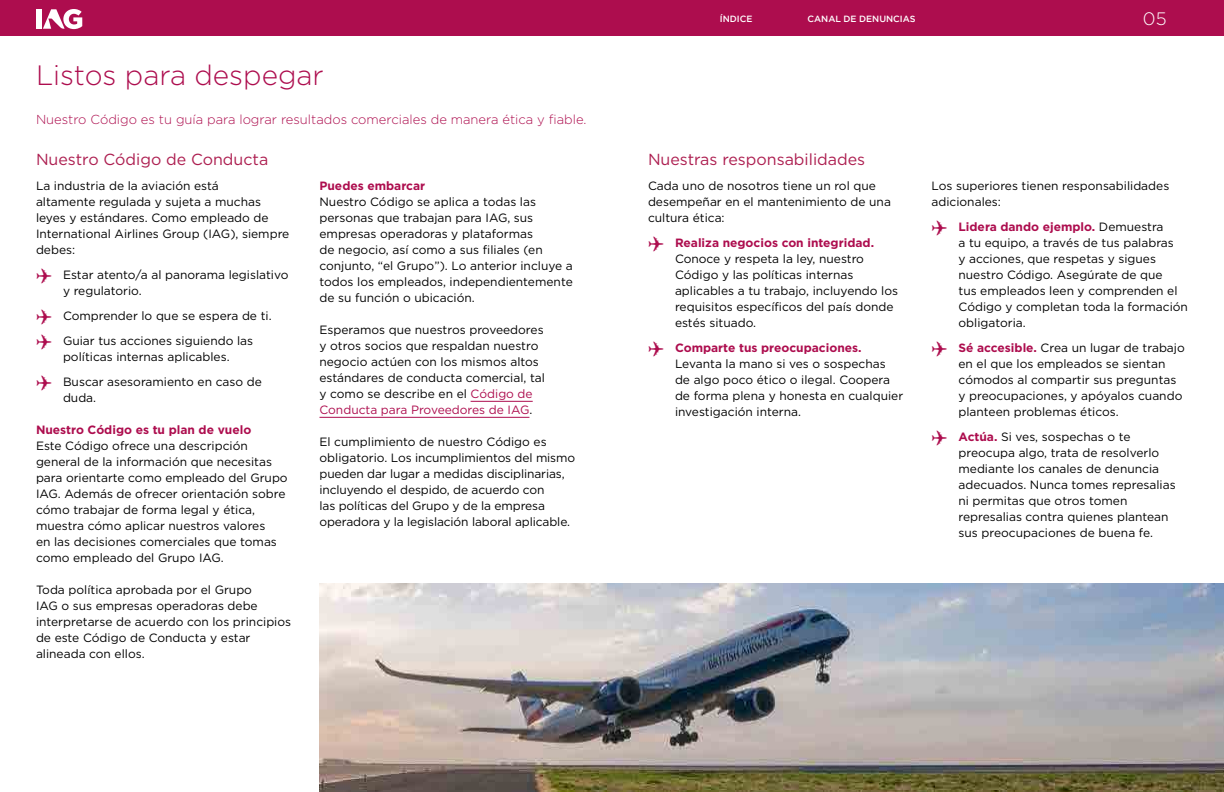
<style>
.page{position:relative;width:1224px;height:792px;background:#fff}
.page>*{position:absolute;margin:0;border:0;box-sizing:border-box;transform-origin:0 0}
.t1{font:300 28px "Gotham";color:#ad0d4e}
.t2{font:300 18px "Gotham";color:#fff}
.t3{font:16px "Gotham";color:#ad1e50}
.t4{font:300 13px "Gotham";color:#ad0d4e}
.t5{font:12px/16px "Gotham";color:#000}
.t6{font:700 12px "Gotham";color:#ad0d4e}
.t7{font:500 9px "Gotham";color:#fff}
.s1{color:#ad0d4e}
.s2{font-weight:700;color:#ad0d4e}
</style>
<div class="page">
<div style="left:0;top:0;width:1224px;height:36px;background:#ad0d4e"></div>
<div style="left:36px;top:9px;width:5px;height:20px;background:#fff"></div>
<svg style="left:43px;top:9px;width:39px;height:20px"></svg>
<img style="left:320px;top:583px;width:904px;height:209px">
<hr style="left:471px;top:401px;width:62px;height:1px;background:#ad0d4e">
<hr style="left:320px;top:417px;width:209px;height:1px;background:#ad0d4e">
<h1 class="t1" style="left:36px;top:60px;width:289px">Listos para despegar</h1>
<p class="t4" style="left:36px;top:113px;width:552px">Nuestro Código es tu guía para lograr resultados comerciales de manera ética y fiable.</p>
<h3 class="t3" style="left:36px;top:150px;width:234px">Nuestro Código de Conducta</h3>
<p class="t5" style="left:36px;top:177px;width:255px">La industria de la aviación está<br>altamente regulada y sujeta a muchas leyes y estándares. Como empleado de<br>International Airlines Group (IAG), siempre debes:</p>
<p class="t5" style="left:63px;top:266px;width:227px;text-indent:-27px"><span class="s1">✈</span> Estar atento/a al panorama legislativo y regulatorio.</p>
<p class="t5" style="left:36px;top:303px;width:237px;line-height:25px"><span class="s1">✈</span> Comprender lo que se espera de ti. <span class="s1">✈</span> Guiar tus acciones siguiendo las</p>
<p class="t5" style="left:36px;top:344px;width:227px;line-height:25px;text-align:center">políticas internas aplicables.<br><span class="s1">✈</span> Buscar asesoramiento en caso de</p>
<p class="t5" style="left:63px;top:389px;width:35px">duda.</p>
<p class="t6" style="left:36px;top:421px;width:217px">Nuestro Código es tu plan de vuelo</p>
<p class="t5" style="left:36px;top:437px;width:253px">Este Código ofrece una descripción general de la información que necesitas para orientarte como empleado del Grupo IAG. Además de ofrecer orientación sobre cómo trabajar de forma legal y ética, muestra cómo aplicar nuestros valores<br>en las decisiones comerciales que tomas como empleado del Grupo IAG.</p>
<p class="t5" style="left:36px;top:581px;width:257px">Toda política aprobada por el Grupo<br>IAG o sus empresas operadoras debe interpretarse de acuerdo con los principios de este Código de Conducta y estar alineada con ellos.</p>
<p class="t6" style="left:320px;top:178px;width:107px">Puedes embarcar</p>
<p class="t5" style="left:320px;top:194px;width:255px">Nuestro Código se aplica a todas las personas que trabajan para IAG, sus empresas operadoras y plataformas<br>de negocio, así como a sus filiales (en conjunto, “el Grupo”). Lo anterior incluye a todos los empleados, independientemente de su función o ubicación.</p>
<p class="t5" style="left:320px;top:322px;width:227px">Esperamos que nuestros proveedores y otros socios que respaldan nuestro negocio actúen con los mismos altos estándares de conducta comercial, tal y como se describe en el <span class="s1">Código de Conducta para Proveedores de IAG</span>.</p>
<p class="t5" style="left:320px;top:434px;width:257px">El cumplimiento de nuestro Código es obligatorio. Los incumplimientos del mismo pueden dar lugar a medidas disciplinarias, incluyendo el despido, de acuerdo con<br>las políticas del Grupo y de la empresa operadora y la legislación laboral aplicable.</p>
<p class="t7" style="left:720px;top:13px;width:34px">ÍNDICE</p>
<p class="t7" style="left:808px;top:13px;width:110px">CANAL DE DENUNCIAS</p>
<h2 class="t2" style="left:1143px;top:8px;width:25px">05</h2>
<h3 class="t3" style="left:648px;top:150px;width:219px">Nuestras responsabilidades</h3>
<p class="t5" style="left:648px;top:177px;width:244px">Cada uno de nosotros tiene un rol que desempeñar en el mantenimiento de una cultura ética:</p>
<p class="t5" style="left:675px;top:234px;width:225px;text-indent:-27px"><span class="s1">✈</span> <span class="s2">Realiza negocios con integridad.<br></span>Conoce y respeta la ley, nuestro<br>Código y las políticas internas aplicables a tu trabajo, incluyendo los requisitos específicos del país donde estés situado.</p>
<p class="t5" style="left:675px;top:339px;width:230px;text-indent:-27px"><span class="s1">✈</span> <span class="s2">Comparte tus preocupaciones.<br></span>Levanta la mano si ves o sospechas de algo poco ético o ilegal. Coopera de forma plena y honesta en cualquier investigación interna.</p>
<p class="t5" style="left:932px;top:177px;width:239px">Los superiores tienen responsabilidades adicionales:</p>
<p class="t5" style="left:958px;top:218px;width:231px;text-indent:-27px"><span class="s1">✈</span> <span class="s2">Lidera dando ejemplo.</span> Demuestra<br>a tu equipo, a través de tus palabras<br>y acciones, que respetas y sigues nuestro Código. Asegúrate de que<br>tus empleados leen y comprenden el<br>Código y completan toda la formación obligatoria.</p>
<p class="t5" style="left:958px;top:339px;width:228px;text-indent:-27px"><span class="s1">✈</span> <span class="s2">Sé accesible.</span> Crea un lugar de trabajo en el que los empleados se sientan cómodos al compartir sus preguntas y preocupaciones, y apóyalos cuando planteen problemas éticos.</p>
<p class="t5" style="left:958px;top:428px;width:219px;text-indent:-27px"><span class="s1">✈</span> <span class="s2">Actúa.</span> Si ves, sospechas o te preocupa algo, trata de resolverlo mediante los canales de denuncia adecuados. Nunca tomes represalias ni permitas que otros tomen represalias contra quienes plantean sus preocupaciones de buena fe.</p>
</div>
